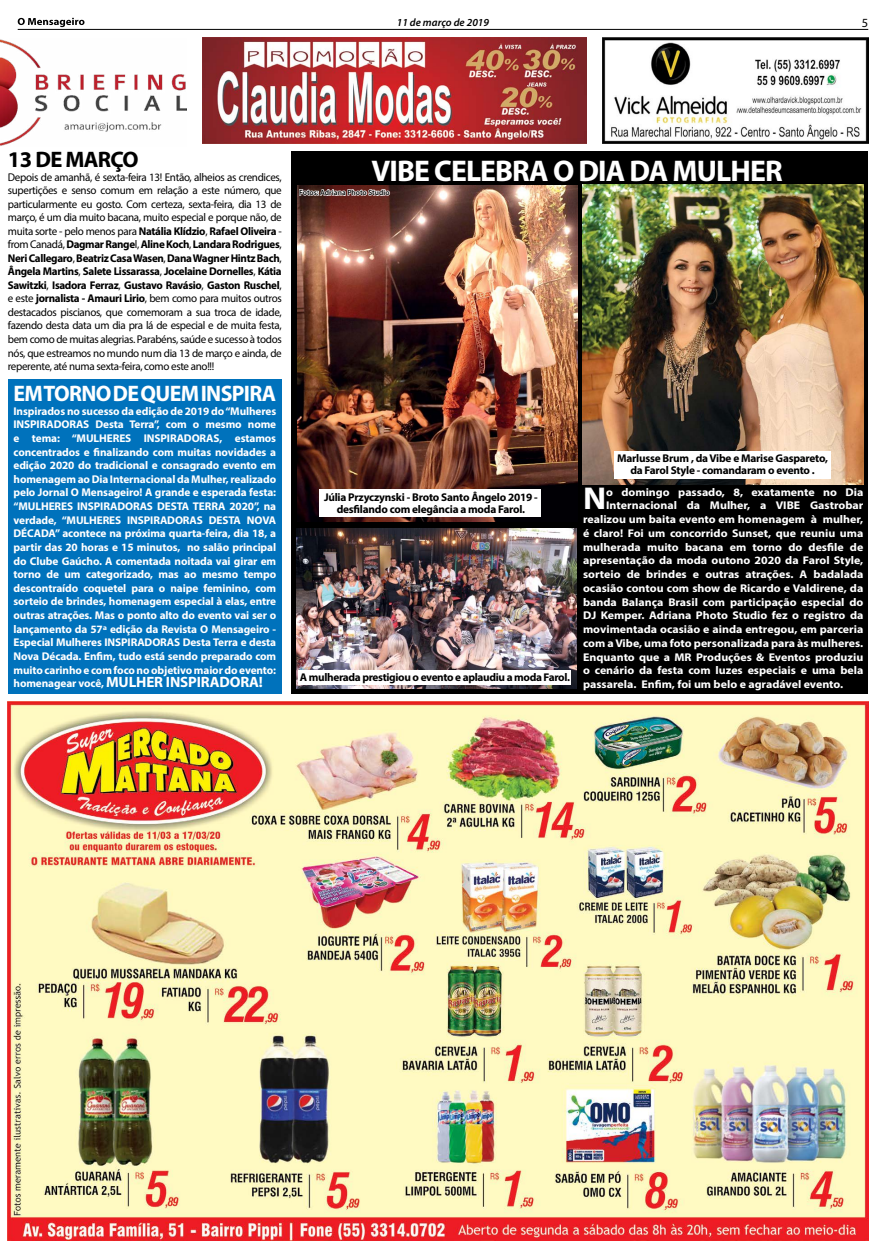
<style>
.page{position:relative;width:886px;height:1258px;background:#fff}
.page>*{position:absolute;margin:0;border:0;box-sizing:border-box;transform-origin:0 0}
.t1{font:700 31.62px "Myriad Pro";color:#fff;scale:1.06 1}
.t2{font:700 30px "Myriad Pro";letter-spacing:-.03em;color:#fff}
.t3{font:700 22.5px "Myriad Pro";letter-spacing:-.03em;color:#fff}
.t4{font:700 22.5px "Myriad Pro";letter-spacing:-.03em;color:#000}
.t5{font:700 15px "Myriad Pro";letter-spacing:-.01em;color:#fff}
.t6{font:12.5px "Myriad Pro";color:#000}
.t7{font:700 11.25px/13.6px "Myriad Pro";color:#fff;text-align:justify}
.t8{font:11.25px/13.5px "Myriad Pro";letter-spacing:-.03em;color:#000;text-align:justify}
.t9{font:700 11.25px "Myriad Pro";color:#fff;scale:1.06 1}
.t10{font:700 11.25px/12.5px "Myriad Pro";letter-spacing:-.02em;color:#000;text-align:center}
.t11{font:italic 600 10.75px "Myriad Pro";color:#000}
.t12{font:600 7.5px "Myriad Pro";color:#000}
.s1{font-weight:700}
.s2{font-size:11.25px}
</style>
<div class="page">
<svg style="left:18px;top:18px;width:66px;height:9px"></svg>
<hr style="left:18px;top:29px;width:850px;height:1px;background:#000">
<img style="left:7px;top:702px;width:861px;height:539px">
<img style="left:202px;top:38px;width:385px;height:106px">
<img style="left:0;top:39px;width:187px;height:107px">
<img style="left:603px;top:38px;width:265px;height:106px">
<div style="left:291px;top:151px;width:577px;height:543px;background:#000"></div>
<img style="left:297px;top:528px;width:280px;height:160px">
<img style="left:297px;top:186px;width:281px;height:335px">
<div style="left:319px;top:489px;width:222px;height:27px;background:#fff"></div>
<img style="left:583px;top:185px;width:281px;height:300px">
<div style="left:614px;top:451px;width:217px;height:27px;background:#fff"></div>
<div style="left:8px;top:379px;width:274px;height:315px;background:#0072bc"></div>
<svg style="left:298px;top:185px;width:92px;height:15px"></svg>
<div style="left:299px;top:670px;width:272px;height:15px;background:#fff"></div>
<p class="t11" style="left:397px;top:15px;width:94px">11 de março de 2019</p>
<p class="t6" style="left:862px;top:15px;width:8px">5</p>
<h3 class="t4" style="left:8px;top:145px;width:132px">13 DE MARÇO</h3>
<p class="t8" style="left:8px;top:170px;width:275px">Depois de amanhã, é sexta-feira 13! Então, alheios as crendices, supertições e senso comum em relação a este número, que particularmente eu gosto. Com certeza, sexta-feira, dia 13 de março, é um dia muito bacana, muito especial e porque não, de muita sorte - pelo menos para <span class="s1">Natália Klídzio</span>, <span class="s1">Rafael Oliveira</span> - from Canadá, <span class="s1">Dagmar Range</span>l, <span class="s1">Aline Koch</span>, <span class="s1">Landara Rodrigues</span>, <span class="s1">Neri Callegaro</span>, <span class="s1">Beatriz Casa Wasen</span>, <span class="s1">Dana Wagner Hintz Bach</span>, <span class="s1">Ângela Martins</span>, <span class="s1">Salete Lissarassa</span>, <span class="s1">Jocelaine Dornelles</span>, <span class="s1">Kátia Sawitzki</span>, <span class="s1">Isadora Ferraz</span>, <span class="s1">Gustavo Ravásio</span>, <span class="s1">Gaston Ruschel</span>, e este <span class="s1">jornalista - Amauri Lirio</span>, bem como para muitos outros destacados piscianos, que comemoram a sua troca de idade, fazendo desta data um dia pra lá de especial e de muita festa, bem como de muitas alegrias. Parabéns, saúde e sucesso à todos nós, que estreamos no mundo num dia 13 de março e ainda, de reperente, até numa sexta-feira, como este ano!!!</p>
<h3 class="t3" style="left:14px;top:379px;width:264px">EM TORNO DE QUEM INSPIRA</h3>
<p class="t7" style="left:14px;top:404px;width:264px">Inspirados no sucesso da edição de 2019 do “Mulheres INSPIRADORAS Desta Terra”, com o mesmo nome e tema: “MULHERES INSPIRADORAS, estamos concentrados e finalizando com muitas novidades a edição 2020 do tradicional e consagrado evento em homenagem ao Dia Internacional da Mulher, realizado pelo Jornal O Mensageiro! A grande e esperada festa: “MULHERES INSPIRADORAS DESTA TERRA 2020”, na verdade, “MULHERES INSPIRADORAS DESTA NOVA DÉCADA” acontece na próxima quarta-feira, dia 18, a partir das 20 horas e 15 minutos, no salão principal do Clube Gaúcho. A comentada noitada vai girar em torno de um categorizado, mas ao mesmo tempo descontraído coquetel para o naipe feminino, com sorteio de brindes, homenagem especial à elas, entre outras atrações. Mas o ponto alto do evento vai ser o lançamento da 57ª edição da Revista O Mensageiro - Especial Mulheres INSPIRADORAS Desta Terra e desta Nova Década. Enfim, tudo está sendo preparado com muito carinho e com foco no objetivo maior do evento:</p>
<h3 class="t5" style="left:14px;top:672px;width:251px"><span class="s2">homenagear você,</span> MULHER INSPIRADORA!</h3>
<h2 class="t2" style="left:371px;top:151px;width:413px">VIBE CELEBRA O DIA DA MULHER</h2>
<p class="t12" style="left:299px;top:188px;width:92px">Fotos: Adriana Photo Studio</p>
<p class="t10" style="left:324px;top:490px;width:215px">Júlia Przyczynski - Broto Santo Ângelo 2019 - desfilando com elegância a moda Farol.</p>
<p class="t10" style="left:300px;top:671px;width:272px">A mulherada prestigiou o evento e aplaudiu a moda Farol.</p>
<p class="t10" style="left:617px;top:451px;width:212px">Marlusse Brum , da Vibe e Marise Gaspareto, da Farol Style - comandaram o evento .</p>
<h1 class="t1" style="left:583px;top:478px;width:23px">N</h1>
<p class="t9" style="left:606px;top:484px;width:244px">o domingo passado, 8, exatamente no Dia</p>
<p class="t9" style="left:606px;top:498px;width:244px">Internacional da Mulher, a VIBE Gastrobar</p>
<p class="t9" style="left:583px;top:512px;width:266px">realizou um baita evento em homenagem à mulher,</p>
<p class="t9" style="left:583px;top:526px;width:266px">é claro! Foi um concorrido Sunset, que reuniu uma</p>
<p class="t9" style="left:583px;top:539px;width:266px">mulherada muito bacana em torno do desfile de</p>
<p class="t9" style="left:583px;top:553px;width:266px">apresentação da moda outono 2020 da Farol Style,</p>
<p class="t9" style="left:583px;top:567px;width:266px">sorteio de brindes e outras atrações. A badalada</p>
<p class="t9" style="left:583px;top:581px;width:266px">ocasião contou com show de Ricardo e Valdirene, da</p>
<p class="t9" style="left:583px;top:594px;width:266px">banda Balança Brasil com participação especial do</p>
<p class="t9" style="left:583px;top:608px;width:266px">DJ Kemper. Adriana Photo Studio fez o registro da</p>
<p class="t9" style="left:583px;top:622px;width:266px">movimentada ocasião e ainda entregou, em parceria</p>
<p class="t9" style="left:583px;top:636px;width:266px">com a Vibe, uma foto personalizada para às mulheres.</p>
<p class="t9" style="left:583px;top:649px;width:266px">Enquanto que a MR Produções &amp; Eventos produziu</p>
<p class="t9" style="left:583px;top:663px;width:266px">o cenário da festa com luzes especiais e uma bela</p>
<p class="t9" style="left:583px;top:677px;width:247px">passarela. Enfim, foi um belo e agradável evento.</p>
</div>
